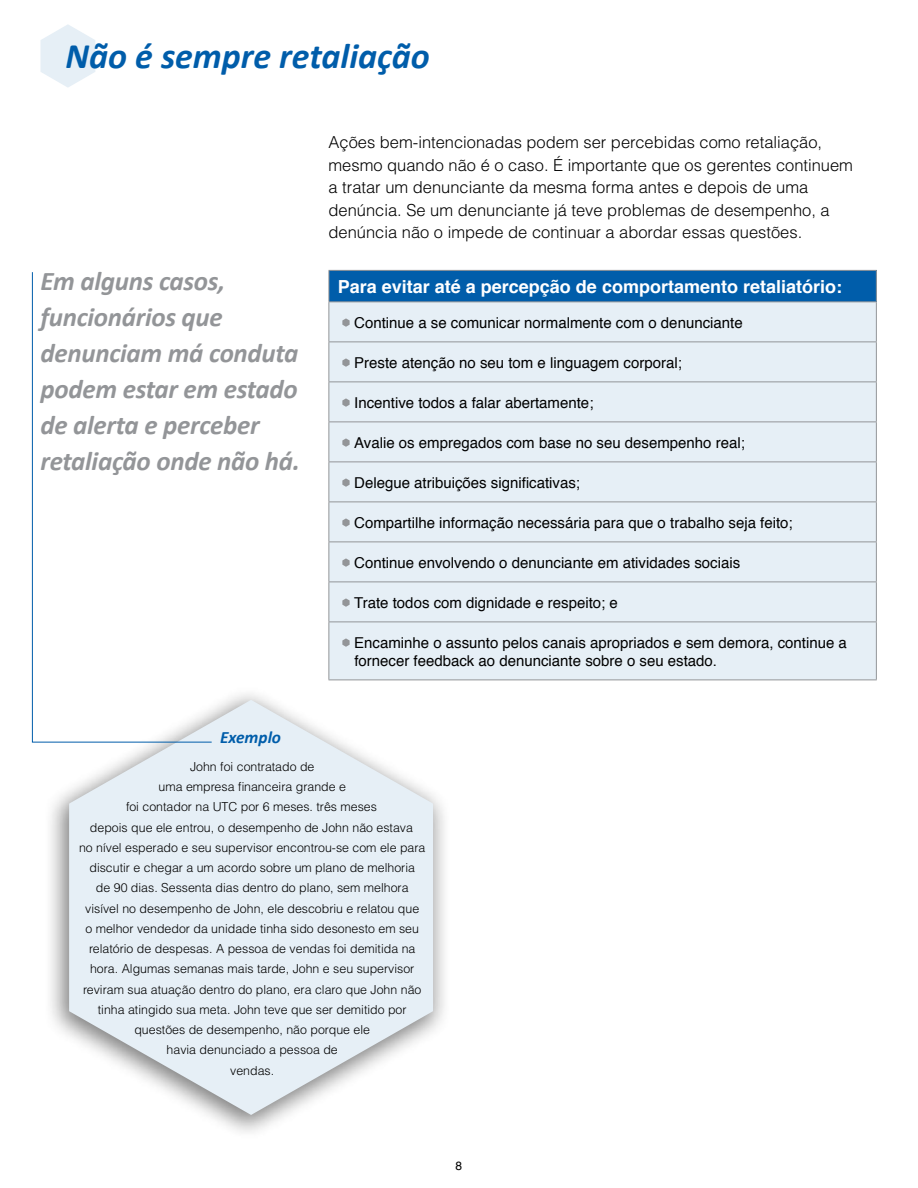
<style>
.page{position:relative;width:918px;height:1188px;background:#fff}
.page>*{position:absolute;margin:0;border:0;box-sizing:border-box;transform-origin:0 0}
.t1{font:italic 700 36px "Calibri";color:#005daa}
.t2{font:italic 700 27px/36px "Calibri";letter-spacing:-.01em;color:#939598}
.t3{font:700 18px "Helvetica";color:#fff}
.t4{font:italic 700 17.4px "Calibri";color:#005daa}
.t5{font:300 16.5px/22.5px "Helvetica";color:#000}
.t6{font:15px/18px "Helvetica";color:#000}
.t7{font:300 12.3px/20.2px "Helvetica";color:#000;text-align:center}
.t8{font:12px "Helvetica";color:#000}
</style>
<div class="page">
<svg style="left:40px;top:24px;width:55px;height:64px"></svg>
<div style="left:43px;top:685px;width:409px;height:457px;background:#000;opacity:.5"></div>
<svg style="left:69px;top:700px;width:364px;height:415px;fill:#e6eff6"></svg>
<div style="left:329px;top:270px;width:547px;height:32px;background:#005daa"></div>
<div style="left:329px;top:303px;width:547px;height:377px;background:#e6eff6"></div>
<hr style="left:328px;top:302px;width:1px;height:40px;background:#939598">
<hr style="left:876px;top:302px;width:1px;height:40px;background:#939598">
<hr style="left:328px;top:342px;width:549px;height:1px;background:#939598">
<hr style="left:328px;top:342px;width:1px;height:40px;background:#939598">
<hr style="left:876px;top:342px;width:1px;height:40px;background:#939598">
<hr style="left:328px;top:382px;width:549px;height:1px;background:#939598">
<hr style="left:328px;top:382px;width:1px;height:40px;background:#939598">
<hr style="left:876px;top:382px;width:1px;height:40px;background:#939598">
<hr style="left:328px;top:422px;width:549px;height:1px;background:#939598">
<hr style="left:328px;top:422px;width:1px;height:40px;background:#939598">
<hr style="left:876px;top:422px;width:1px;height:40px;background:#939598">
<hr style="left:328px;top:462px;width:549px;height:1px;background:#939598">
<hr style="left:328px;top:462px;width:1px;height:40px;background:#939598">
<hr style="left:876px;top:462px;width:1px;height:40px;background:#939598">
<hr style="left:328px;top:502px;width:549px;height:1px;background:#939598">
<hr style="left:328px;top:502px;width:1px;height:40px;background:#939598">
<hr style="left:876px;top:502px;width:1px;height:40px;background:#939598">
<hr style="left:328px;top:542px;width:549px;height:1px;background:#939598">
<hr style="left:328px;top:542px;width:1px;height:40px;background:#939598">
<hr style="left:876px;top:542px;width:1px;height:40px;background:#939598">
<hr style="left:328px;top:582px;width:549px;height:1px;background:#939598">
<hr style="left:328px;top:582px;width:1px;height:40px;background:#939598">
<hr style="left:876px;top:582px;width:1px;height:40px;background:#939598">
<hr style="left:328px;top:622px;width:549px;height:1px;background:#939598">
<hr style="left:328px;top:622px;width:1px;height:58px;background:#939598">
<hr style="left:876px;top:622px;width:1px;height:58px;background:#939598">
<hr style="left:328px;top:680px;width:549px;height:1px;background:#939598">
<hr style="left:328px;top:270px;width:549px;height:1px;background:#939598">
<hr style="left:328px;top:271px;width:1px;height:31px;background:#939598">
<hr style="left:876px;top:271px;width:1px;height:31px;background:#939598">
<hr style="left:328px;top:302px;width:549px;height:1px;background:#939598">
<svg style="left:342px;top:318px;width:8px;height:9px"></svg>
<svg style="left:342px;top:358px;width:8px;height:9px"></svg>
<svg style="left:342px;top:398px;width:8px;height:9px"></svg>
<svg style="left:342px;top:438px;width:8px;height:9px"></svg>
<svg style="left:342px;top:478px;width:8px;height:9px"></svg>
<svg style="left:342px;top:518px;width:8px;height:9px"></svg>
<svg style="left:342px;top:558px;width:8px;height:9px"></svg>
<svg style="left:342px;top:598px;width:8px;height:9px"></svg>
<svg style="left:342px;top:638px;width:8px;height:9px"></svg>
<svg style="left:32px;top:272px;width:180px;height:471px"></svg>
<h1 class="t1" style="left:65px;top:33px;width:366px">Não é sempre retaliação</h1>
<h2 class="t2" style="left:40px;top:262px;width:261px">Em alguns casos, funcionários que denunciam má conduta podem estar em estado de alerta e perceber retaliação onde não há.</h2>
<p class="t5" style="left:328px;top:130px;width:526px">Ações bem-intencionadas podem ser percebidas como retaliação, mesmo quando não é o caso. É importante que os gerentes continuem a tratar um denunciante da mesma forma antes e depois de uma denúncia. Se um denunciante já teve problemas de desempenho, a denúncia não o impede de continuar a abordar essas questões.</p>
<h3 class="t3" style="left:338px;top:272px;width:506px">Para evitar até a percepção de comportamento retaliatório:</h3>
<p class="t6" style="left:354px;top:315px;width:390px">Continue a se comunicar normalmente com o denunciante</p>
<p class="t6" style="left:354px;top:355px;width:329px">Preste atenção no seu tom e linguagem corporal;</p>
<p class="t6" style="left:354px;top:395px;width:241px">Incentive todos a falar abertamente;</p>
<p class="t6" style="left:354px;top:435px;width:392px">Avalie os empregados com base no seu desempenho real;</p>
<p class="t6" style="left:354px;top:475px;width:227px">Delegue atribuições significativas;</p>
<p class="t6" style="left:354px;top:515px;width:440px">Compartilhe informação necessária para que o trabalho seja feito;</p>
<p class="t6" style="left:354px;top:555px;width:388px">Continue envolvendo o denunciante em atividades sociais</p>
<p class="t6" style="left:354px;top:595px;width:265px">Trate todos com dignidade e respeito; e</p>
<p class="t6" style="left:354px;top:635px;width:494px">Encaminhe o assunto pelos canais apropriados e sem demora, continue a fornecer feedback ao denunciante sobre o seu estado.</p>
<h3 class="t4" style="left:220px;top:727px;width:63px">Exemplo</h3>
<p class="t7" style="left:79px;top:756px;width:348px">John foi contratado de<br>uma empresa financeira grande e<br>foi contador na UTC por 6 meses. três meses<br>depois que ele entrou, o desempenho de John não estava<br>no nível esperado e seu supervisor encontrou-se com ele para discutir e chegar a um acordo sobre um plano de melhoria<br>de 90 dias. Sessenta dias dentro do plano, sem melhora visível no desempenho de John, ele descobriu e relatou que<br>o melhor vendedor da unidade tinha sido desonesto em seu relatório de despesas. A pessoa de vendas foi demitida na hora. Algumas semanas mais tarde, John e seu supervisor reviram sua atuação dentro do plano, era claro que John não tinha atingido sua meta. John teve que ser demitido por questões de desempenho, não porque ele<br>havia denunciado a pessoa de<br>vendas.</p>
<p class="t8" style="left:456px;top:1157px;width:8px">8</p>
</div>
